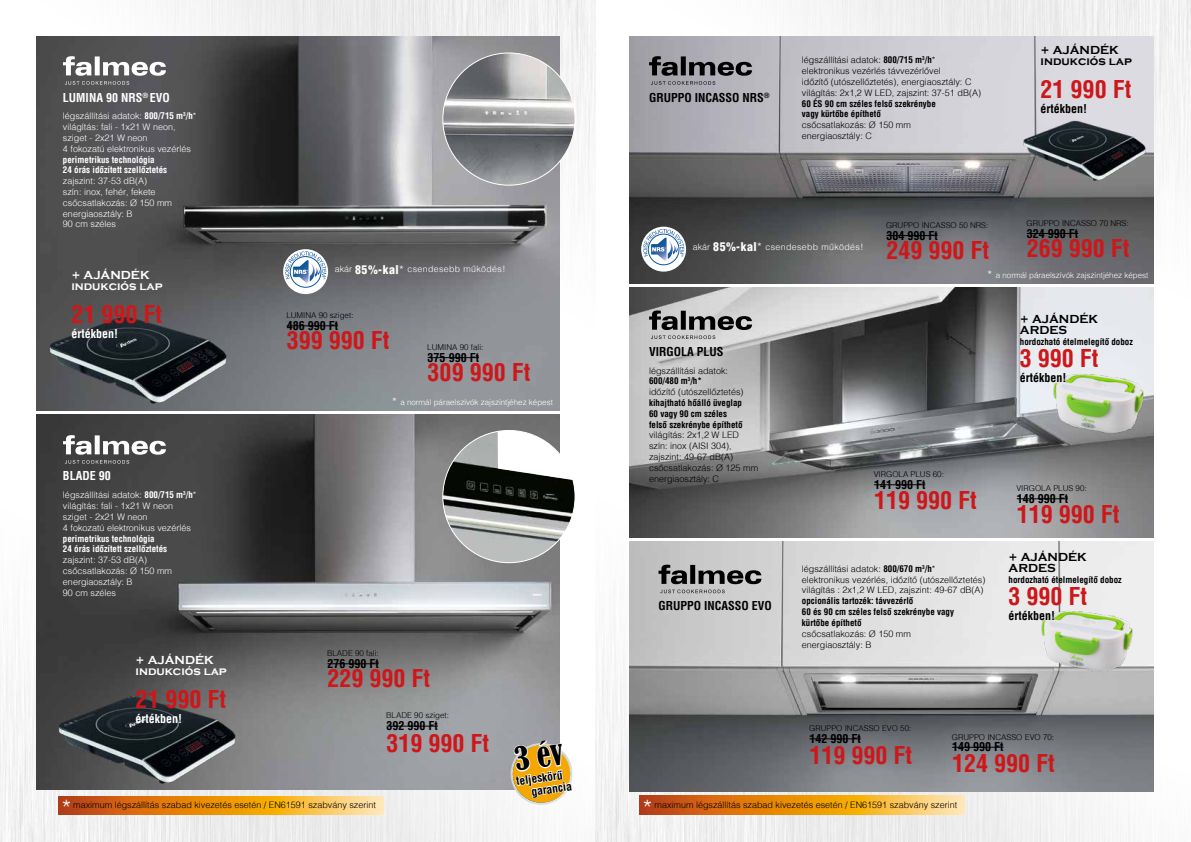
<style>
.page{position:relative;width:1191px;height:842px;background:#fff}
.page>*{position:absolute;margin:0;border:0;box-sizing:border-box;transform-origin:0 0}
.t1{font:700 condensed 24px "H Helvetica";color:#cd171a}
.t2{font:300 24px "H Helvetica";color:#fff}
.t3{font:700 condensed 12px "H Helvetica";color:#000}
.t4{font:700 12px/11px "Copperplate Gothic";color:#000}
.t5{font:700 condensed 12px "H Helvetica";color:#fff}
.t6{font:700 12px/11px "Copperplate Gothic";color:#fff}
.t7{font:700 condensed 11.5px/12.3px "H Helvetica";color:#000}
.t8{font:300 9px/10.8px "H Helvetica";color:#000}
.t9{font:300 9px/10.8px "H Helvetica";color:#fff}
.t10{font:700 condensed 9px/10.8px "H Helvetica";color:#000}
.t11{font:700 condensed 9px/10.8px "H Helvetica";color:#fff}
.t12{font:300 8.8px "H Helvetica";letter-spacing:.04em;color:#fff}
.t13{font:300 8px "H Helvetica";color:#000}
.t14{font:300 8px "H Helvetica";color:#fff}
.s1{font-weight:700;font-stretch:condensed}
.s2{font-family:"Helvetica";font-weight:900;font-stretch:condensed;font-size:11.8px}
.s3{font-size:11.8px}
</style>
<div class="page">
<img style="left:631px;top:387px;width:523px;height:455px">
<img style="left:0;top:386px;width:631px;height:456px">
<img style="left:599px;top:0;width:592px;height:387px">
<img style="left:175px;top:0;width:420px;height:386px">
<img style="left:629px;top:36px;width:524px;height:247px">
<img style="left:629px;top:542px;width:524px;height:250px">
<img style="left:629px;top:287px;width:524px;height:250px">
<img style="left:36px;top:36px;width:523px;height:375px">
<img style="left:36px;top:415px;width:523px;height:374px">
<img style="left:443px;top:53px;width:132px;height:132px;border-radius:66px">
<img style="left:443px;top:431px;width:132px;height:132px">
<svg style="left:649px;top:56px;width:103px;height:29px;background:#76767b"></svg>
<svg style="left:63px;top:56px;width:103px;height:29px"></svg>
<svg style="left:658px;top:565px;width:103px;height:19px;background:#6f6f6f"></svg>
<svg style="left:660px;top:590px;width:64px;height:3px"></svg>
<svg style="left:649px;top:310px;width:103px;height:29px;background:#8f8f8f"></svg>
<svg style="left:63px;top:435px;width:103px;height:29px"></svg>
<hr style="left:427px;top:357px;width:52px;height:1px;background:#000">
<hr style="left:287px;top:325px;width:51px;height:1px;background:#000">
<hr style="left:327px;top:663px;width:52px;height:1px;background:#000">
<hr style="left:386px;top:726px;width:52px;height:1px;background:#000">
<img style="left:59px;top:694px;width:180px;height:95px">
<img style="left:49px;top:315px;width:180px;height:95px">
<hr style="left:886px;top:235px;width:51px;height:1px;background:#000">
<hr style="left:1026px;top:233px;width:52px;height:1px;background:#000">
<img style="left:1023px;top:119px;width:124px;height:66px">
<hr style="left:809px;top:738px;width:51px;height:1px;background:#000">
<hr style="left:952px;top:747px;width:51px;height:1px;background:#000">
<svg style="left:283px;top:249px;width:45px;height:45px"></svg>
<div style="left:290px;top:256px;width:31px;height:32px;border:1px solid #0e5699;border-radius:50%"></div>
<svg style="left:285px;top:251px;width:41px;height:33px"></svg>
<svg style="left:641px;top:227px;width:45px;height:45px"></svg>
<div style="left:648px;top:234px;width:31px;height:31px;border:1px solid #0e5699;border-radius:50%"></div>
<svg style="left:643px;top:229px;width:41px;height:32px"></svg>
<hr style="left:874px;top:484px;width:51px;height:1px;background:#000">
<hr style="left:1016px;top:498px;width:52px;height:1px;background:#000">
<svg style="left:59px;top:796px;width:324px;height:18px;background:#e79428"></svg>
<svg style="left:640px;top:796px;width:324px;height:18px;background:#e79428"></svg>
<img style="left:1048px;top:368px;width:99px;height:72px">
<img style="left:1037px;top:606px;width:99px;height:71px">
<svg style="left:509px;top:739px;width:65px;height:72px"></svg>
<h2 class="t5" style="left:63px;top:90px;width:108px">LUMINA 90 NRS<sup>®</sup> EVO</h2>
<p class="t9" style="left:63px;top:111px;width:135px">légszállítási adatok: <span class="s1">800/715 m</span><sup>3</sup><span class="s1">/h</span>* világítás: fali - 1x21 W neon, sziget - 2x21 W neon<br>4 fokozatú elektronikus vezérlés</p>
<p class="t11" style="left:63px;top:154px;width:106px">perimetrikus technológia<br>24 órás időzített szellőztetés</p>
<p class="t9" style="left:63px;top:175px;width:111px">zajszint: 37-53 dB(A)<br>szín: inox, fehér, fekete csőcsatlakozás: Ø 150 mm energiaosztály: B<br>90 cm széles</p>
<h2 class="t6" style="left:71px;top:270px;width:93px">+ AJÁNDÉK indukciós lap</h2>
<h1 class="t1" style="left:71px;top:300px;width:92px">21 990 Ft</h1>
<h2 class="t5" style="left:71px;top:327px;width:48px">értékben!</h2>
<h2 class="t5" style="left:63px;top:469px;width:49px">BLADE 90</h2>
<p class="t9" style="left:63px;top:489px;width:135px">légszállítási adatok: <span class="s1">800/715 m</span><sup>3</sup><span class="s1">/h</span>* világítás: fali - 1x21 W neon sziget - 2x21 W neon<br>4 fokozatú elektronikus vezérlés</p>
<p class="t11" style="left:63px;top:533px;width:106px">perimetrikus technológia<br>24 órás időzített szellőztetés</p>
<p class="t9" style="left:63px;top:554px;width:111px">zajszint: 37-53 dB(A) csőcsatlakozás: Ø 150 mm energiaosztály: B<br>90 cm széles</p>
<h2 class="t6" style="left:136px;top:655px;width:93px">+ AJÁNDÉK indukciós lap</h2>
<h1 class="t1" style="left:136px;top:685px;width:92px">21 990 Ft</h1>
<h2 class="t5" style="left:136px;top:712px;width:48px">értékben!</h2>
<p class="t12" style="left:335px;top:264px;width:172px">akár <span class="s2">85%-kal</span><span class="s3">*</span> csendesebb működés!</p>
<p class="t13" style="left:286px;top:310px;width:69px">LUMINA 90 sziget:</p>
<h2 class="t3" style="left:287px;top:318px;width:53px">486 990 Ft</h2>
<h1 class="t1" style="left:287px;top:326px;width:104px">399 990 Ft</h1>
<p class="t13" style="left:427px;top:342px;width:58px">LUMINA 90 fali:</p>
<h2 class="t3" style="left:427px;top:350px;width:53px">375 990 Ft</h2>
<h1 class="t1" style="left:427px;top:358px;width:104px">309 990 Ft</h1>
<p class="t14" style="left:392px;top:397px;width:162px"><span class="s3">*</span> a normál páraelszívók zajszintjéhez képest</p>
<p class="t13" style="left:327px;top:648px;width:53px">BLADE 90 fali:</p>
<h2 class="t3" style="left:327px;top:656px;width:53px">276 990 Ft</h2>
<h1 class="t1" style="left:327px;top:664px;width:104px">229 990 Ft</h1>
<p class="t13" style="left:386px;top:711px;width:64px">BLADE 90 sziget:</p>
<h2 class="t3" style="left:386px;top:718px;width:53px">392 990 Ft</h2>
<h1 class="t1" style="left:386px;top:728px;width:104px">319 990 Ft</h1>
<p class="t7" style="left:529px;top:773px;width:42px;text-indent:-13px;rotate:-8deg">teljeskörű garancia</p>
<h2 class="t3" style="left:649px;top:90px;width:122px">GRUPPO INCASSO NRS<sup>®</sup></h2>
<p class="t8" style="left:802px;top:55px;width:181px">légszállítási adatok: <span class="s1">800/715 m</span><sup>3</sup><span class="s1">/h</span>* elektronikus vezérlés távvezérlővel<br>időzítő (utószellőztetés), energiaosztály: C világítás: 2x1,2 W LED, zajszint: 37-51 dB(A)</p>
<p class="t10" style="left:802px;top:98px;width:135px">60 ÉS 90 cm széles felső szekrénybe vagy kürtőbe építhető</p>
<p class="t8" style="left:802px;top:119px;width:111px">csőcsatlakozás: Ø 150 mm energiaosztály: C</p>
<p class="t12" style="left:693px;top:241px;width:172px">akár <span class="s2">85%-kal</span><span class="s3">*</span> csendesebb működés!</p>
<p class="t13" style="left:886px;top:220px;width:104px">GRUPPO INCASSO 50 NRS:</p>
<h2 class="t3" style="left:886px;top:228px;width:53px">304 990 Ft</h2>
<h1 class="t1" style="left:886px;top:236px;width:104px">249 990 Ft</h1>
<h2 class="t4" style="left:1040px;top:45px;width:93px">+ AJÁNDÉK indukciós lap</h2>
<h1 class="t1" style="left:1040px;top:75px;width:92px">21 990 Ft</h1>
<h2 class="t3" style="left:1040px;top:102px;width:48px">értékben!</h2>
<p class="t13" style="left:1026px;top:218px;width:104px">GRUPPO INCASSO 70 NRS:</p>
<h2 class="t3" style="left:1026px;top:226px;width:53px">324 990 Ft</h2>
<h1 class="t1" style="left:1026px;top:234px;width:104px">269 990 Ft</h1>
<h2 class="t3" style="left:649px;top:344px;width:76px">VIRGOLA PLUS</h2>
<p class="t8" style="left:649px;top:365px;width:96px">légszállítási adatok:<br><span class="s1">600/480 m</span><sup>3</sup><span class="s1">/h*<br></span>időzítő (utószellőztetés)</p>
<p class="t10" style="left:649px;top:397px;width:95px">kihajtható hőálló üveglap<br>60 vagy 90 cm széles felső szekrénybe építhető</p>
<p class="t8" style="left:649px;top:429px;width:111px">világítás: 2x1,2 W LED szín: inox (AISI 304), zajszint: 49-67 dB(A) csőcsatlakozás: Ø 125 mm energiaosztály: C</p>
<h2 class="t3" style="left:658px;top:598px;width:115px">GRUPPO INCASSO EVO</h2>
<p class="t14" style="left:987px;top:270px;width:162px"><span class="s3">*</span> a normál páraelszívók zajszintjéhez képest</p>
<h2 class="t4" style="left:1020px;top:314px;width:80px">+ AJÁNDÉK<br>ARDES</h2>
<p class="t10" style="left:1020px;top:336px;width:115px">hordozható ételmelegítő doboz</p>
<h1 class="t1" style="left:1020px;top:344px;width:80px">3 990 Ft</h1>
<h2 class="t3" style="left:1020px;top:370px;width:48px">értékben!</h2>
<p class="t13" style="left:873px;top:469px;width:72px">VIRGOLA PLUS 60:</p>
<h2 class="t3" style="left:874px;top:477px;width:53px">141 990 Ft</h2>
<h1 class="t1" style="left:874px;top:486px;width:104px">119 990 Ft</h1>
<p class="t13" style="left:1016px;top:483px;width:72px">VIRGOLA PLUS 90:</p>
<h2 class="t3" style="left:1016px;top:491px;width:53px">148 990 Ft</h2>
<h1 class="t1" style="left:1016px;top:500px;width:104px">119 990 Ft</h1>
<p class="t8" style="left:802px;top:563px;width:185px">légszállítási adatok: <span class="s1">800/670 m</span><sup>3</sup><span class="s1">/h</span>* elektronikus vezérlés, időzítő (utószellőztetés) világítás : 2x1,2 W LED, zajszint: 49-67 dB(A)</p>
<p class="t10" style="left:802px;top:595px;width:154px">opcionális tartozék: távvezérlő<br>60 és 90 cm széles felső szekrénybe vagy kürtőbe építhető</p>
<p class="t8" style="left:802px;top:628px;width:111px">csőcsatlakozás: Ø 150 mm energiaosztály: B</p>
<h2 class="t4" style="left:1008px;top:552px;width:80px">+ AJÁNDÉK<br>ARDES</h2>
<p class="t10" style="left:1008px;top:574px;width:115px">hordozható ételmelegítő doboz</p>
<h1 class="t1" style="left:1008px;top:581px;width:80px">3 990 Ft</h1>
<h2 class="t3" style="left:1008px;top:608px;width:48px">értékben!</h2>
<p class="t13" style="left:809px;top:723px;width:104px">GRUPPO INCASSO EVO 50:</p>
<h2 class="t3" style="left:809px;top:731px;width:53px">142 990 Ft</h2>
<h1 class="t1" style="left:809px;top:740px;width:104px">119 990 Ft</h1>
<p class="t13" style="left:951px;top:732px;width:104px">GRUPPO INCASSO EVO 70:</p>
<h2 class="t3" style="left:952px;top:739px;width:53px">149 990 Ft</h2>
<h1 class="t1" style="left:952px;top:748px;width:104px">124 990 Ft</h1>
<h1 class="t2" style="left:643px;top:793px;width:11px">*</h1>
<h1 class="t2" style="left:62px;top:794px;width:11px">*</h1>
<p class="t8" style="left:654px;top:799px;width:304px">maximum légszállítás szabad kivezetés esetén / EN61591 szabvány szerint</p>
<p class="t8" style="left:73px;top:799px;width:304px">maximum légszállítás szabad kivezetés esetén / EN61591 szabvány szerint</p>
</div>
